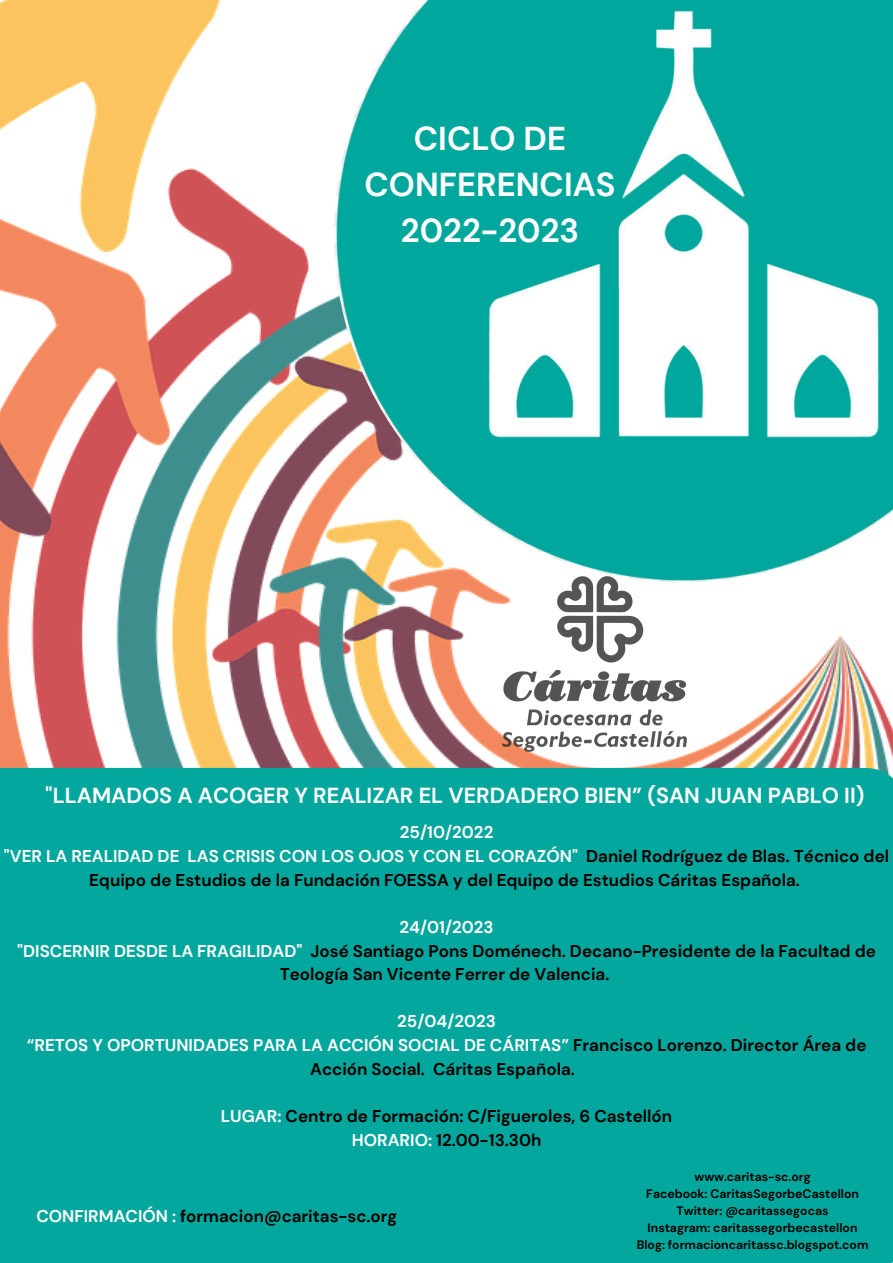
<style>
.page{position:relative;width:893px;height:1263px;background:#fff}
.page>*{position:absolute;margin:0;border:0;box-sizing:border-box;transform-origin:0 0}
.t1{font:700 33px/45.9px "DM Sans";color:#fff;text-align:center}
.t2{font:700 21.75px "DM Sans";color:#fff}
.t3{font:700 16.95px/23.6px "DM Sans";color:#000;text-align:center}
.t4{font:700 16.88px "DM Sans";color:#000}
.t5{font:700 12.3px/17.1px "DM Sans";color:#000;text-align:center}
.s1{color:#fff}
</style>
<div class="page">
<img style="left:0;top:0;width:893px;height:768px">
<img style="left:334px;top:0;width:559px;height:583px">
<img style="left:502px;top:576px;width:184px;height:175px">
<div style="left:0;top:768px;width:893px;height:495px;background:#04a79d"></div>
<h1 class="t1" style="left:364px;top:116px;width:253px">CICLO DE<br>CONFERENCIAS<br>2022-2023</h1>
<p class="t2" style="left:45px;top:781px;width:820px">"LLAMADOS A ACOGER Y REALIZAR EL VERDADERO BIEN” (SAN JUAN PABLO II)</p>
<p class="t3" style="left:4px;top:821px;width:886px"><span class="s1">25/10/2022<br>"VER LA REALIDAD DE LAS CRISIS CON LOS OJOS Y CON EL CORAZÓN"</span> Daniel Rodríguez de Blas. Técnico del<br>Equipo de Estudios de la Fundación FOESSA y del Equipo de Estudios Cáritas Española.</p>
<p class="t3" style="left:17px;top:915px;width:860px"><span class="s1">24/01/2023<br>"DISCERNIR DESDE LA FRAGILIDAD"</span> José Santiago Pons Doménech. Decano-Presidente de la Facultad de<br>Teología San Vicente Ferrer de Valencia.</p>
<p class="t3" style="left:27px;top:1010px;width:841px"><span class="s1">25/04/2023<br>“RETOS Y OPORTUNIDADES PARA LA ACCIÓN SOCIAL DE CÁRITAS”</span> Francisco Lorenzo. Director Área de<br>Acción Social. Cáritas Española.</p>
<p class="t3" style="left:221px;top:1104px;width:453px"><span class="s1">LUGAR:</span> Centro de Formación: C/Figueroles, 6 Castellón<br><span class="s1">HORARIO:</span> 12.00-13.30h</p>
<p class="t5" style="left:636px;top:1168px;width:233px">www.caritas-sc.org<br>Facebook: CaritasSegorbeCastellon Twitter: @caritassegocas<br>Instagram: caritassegorbecastellon Blog: formacioncaritassc.blogspot.com</p>
<p class="t4" style="left:36px;top:1205px;width:362px"><span class="s1">CONFIRMACIÓN :</span> formacion@caritas-sc.org</p>
</div>
